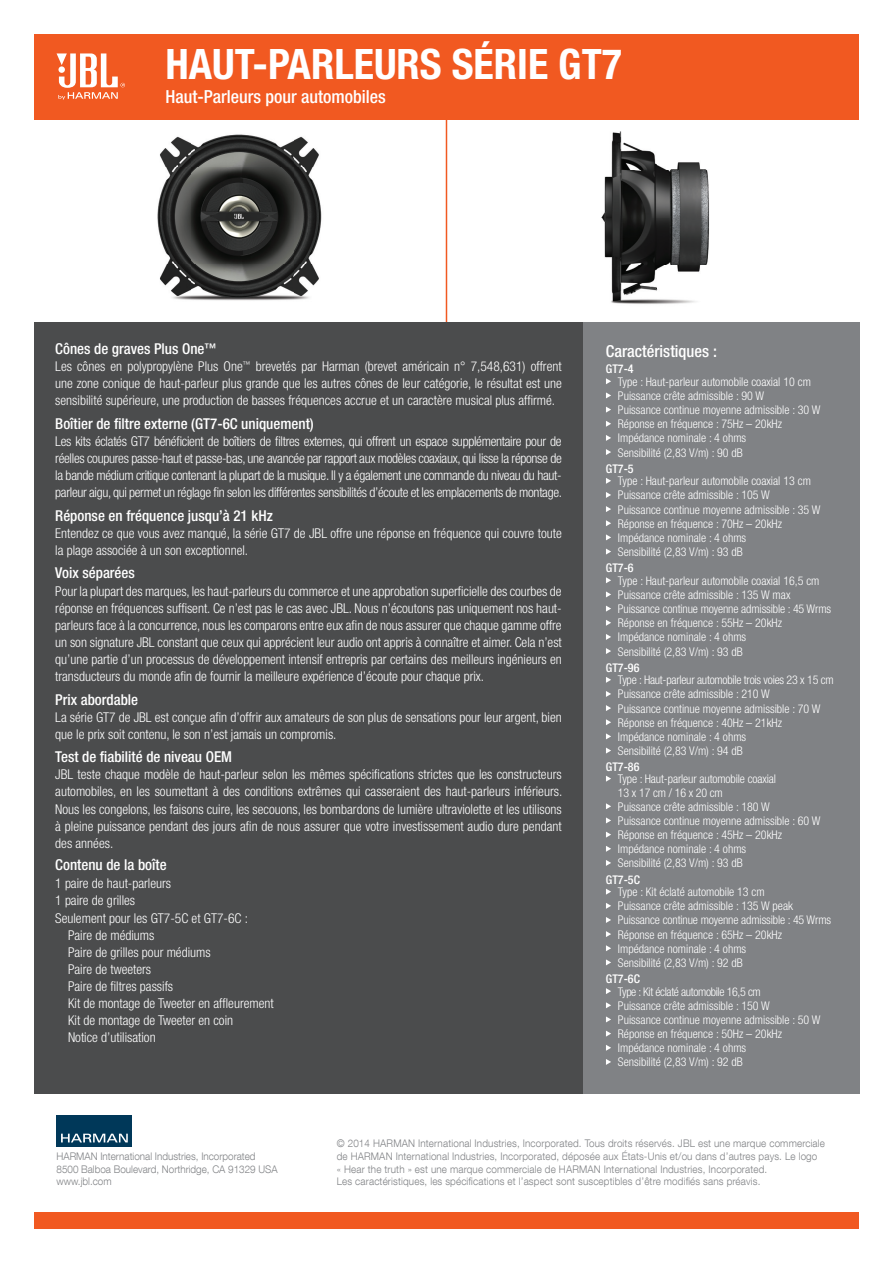
<style>
.page{position:relative;width:893px;height:1263px;background:#fff}
.page>*{position:absolute;margin:0;border:0;box-sizing:border-box;transform-origin:0 0}
.t1{font:700 condensed 42px "Helvetica Neue LT Pro";color:#fff}
.t2{font:500 condensed 18px "Helvetica Neue LT Pro";color:#fff}
.t3{font:500 condensed 16.5px "Helvetica Neue LT Pro";color:#fff}
.t4{font:500 condensed 15px "Helvetica Neue LT Pro";color:#fff}
.t5{font:300 condensed 13.5px/17.1px "Helvetica Neue LT Pro";color:#fff;text-align:justify}
.t6{font:300 condensed 12px/14.1px "Helvetica Neue LT Pro";color:#fff}
.t7{font:500 condensed 12px "Helvetica Neue LT Pro";color:#fff}
.t8{font:300 10.5px/12.6px "Helvetica Neue LT Com";letter-spacing:.015em;color:#808285;scale:.94 1}
.s1{font-size:12px}
</style>
<div class="page">
<hr style="left:446px;top:117px;width:1px;height:222px;background:#f15921">
<div style="left:34px;top:322px;width:549px;height:771px;background:#4b4c4d"></div>
<img style="left:601px;top:131px;width:109px;height:173px">
<img style="left:140px;top:119px;width:206px;height:182px">
<div style="left:34px;top:1213px;width:825px;height:16px;background:#f15921"></div>
<div style="left:57px;top:1116px;width:75px;height:31px;background:#003859"></div>
<svg style="left:61px;top:1134px;width:67px;height:8px"></svg>
<div style="left:583px;top:322px;width:276px;height:771px;background:#808285"></div>
<svg style="left:606px;top:378px;width:5px;height:6px"></svg>
<svg style="left:606px;top:392px;width:5px;height:6px"></svg>
<svg style="left:606px;top:407px;width:5px;height:6px"></svg>
<svg style="left:606px;top:421px;width:5px;height:6px"></svg>
<svg style="left:606px;top:435px;width:5px;height:6px"></svg>
<svg style="left:606px;top:449px;width:5px;height:6px"></svg>
<svg style="left:606px;top:478px;width:5px;height:6px"></svg>
<svg style="left:606px;top:492px;width:5px;height:6px"></svg>
<svg style="left:606px;top:506px;width:5px;height:6px"></svg>
<svg style="left:606px;top:520px;width:5px;height:6px"></svg>
<svg style="left:606px;top:534px;width:5px;height:6px"></svg>
<svg style="left:606px;top:548px;width:5px;height:7px"></svg>
<svg style="left:606px;top:577px;width:5px;height:6px"></svg>
<svg style="left:606px;top:591px;width:5px;height:6px"></svg>
<svg style="left:606px;top:606px;width:5px;height:6px"></svg>
<svg style="left:606px;top:620px;width:5px;height:6px"></svg>
<svg style="left:606px;top:634px;width:5px;height:6px"></svg>
<svg style="left:606px;top:648px;width:5px;height:6px"></svg>
<svg style="left:606px;top:677px;width:5px;height:6px"></svg>
<svg style="left:606px;top:691px;width:5px;height:6px"></svg>
<svg style="left:606px;top:705px;width:5px;height:6px"></svg>
<svg style="left:606px;top:719px;width:5px;height:6px"></svg>
<svg style="left:606px;top:733px;width:5px;height:6px"></svg>
<svg style="left:606px;top:747px;width:5px;height:6px"></svg>
<svg style="left:606px;top:776px;width:5px;height:6px"></svg>
<svg style="left:606px;top:803px;width:5px;height:6px"></svg>
<svg style="left:606px;top:817px;width:5px;height:6px"></svg>
<svg style="left:606px;top:831px;width:5px;height:7px"></svg>
<svg style="left:606px;top:846px;width:5px;height:6px"></svg>
<svg style="left:606px;top:860px;width:5px;height:6px"></svg>
<svg style="left:606px;top:889px;width:5px;height:6px"></svg>
<svg style="left:606px;top:903px;width:5px;height:6px"></svg>
<svg style="left:606px;top:917px;width:5px;height:6px"></svg>
<svg style="left:606px;top:931px;width:5px;height:6px"></svg>
<svg style="left:606px;top:945px;width:5px;height:6px"></svg>
<svg style="left:606px;top:959px;width:5px;height:6px"></svg>
<svg style="left:606px;top:988px;width:5px;height:6px"></svg>
<svg style="left:606px;top:1002px;width:5px;height:6px"></svg>
<svg style="left:606px;top:1016px;width:5px;height:6px"></svg>
<svg style="left:606px;top:1030px;width:5px;height:6px"></svg>
<svg style="left:606px;top:1045px;width:5px;height:6px"></svg>
<svg style="left:606px;top:1059px;width:5px;height:6px"></svg>
<div style="left:34px;top:34px;width:825px;height:85px;background:#f15921"></div>
<svg style="left:57px;top:53px;width:68px;height:47px"></svg>
<h1 class="t1" style="left:165px;top:39px;width:458px">HAUT-PARLEURS SÉRIE GT7</h1>
<h2 class="t2" style="left:165px;top:86px;width:222px">Haut-Parleurs pour automobiles</h2>
<p class="t4" style="left:55px;top:340px;width:163px">Cônes de graves Plus One<span class="s1">™</span></p>
<p class="t5" style="left:55px;top:358px;width:508px">Les cônes en polypropylène Plus One<sup>™</sup> brevetés par Harman (brevet américain n° 7,548,631) offrent une zone conique de haut-parleur plus grande que les autres cônes de leur catégorie, le résultat est une sensibilité supérieure, une production de basses fréquences accrue et un caractère musical plus affirmé.</p>
<p class="t4" style="left:55px;top:415px;width:260px">Boîtier de filtre externe (GT7-6C uniquement)</p>
<p class="t5" style="left:55px;top:433px;width:508px">Les kits éclatés GT7 bénéficient de boîtiers de filtres externes, qui offrent un espace supplémentaire pour de réelles coupures passe-haut et passe-bas, une avancée par rapport aux modèles coaxiaux, qui lisse la réponse de la bande médium critique contenant la plupart de la musique. Il y a également une commande du niveau du haut&shy;parleur aigu, qui permet un réglage fin selon les différentes sensibilités d’écoute et les emplacements de montage.</p>
<p class="t4" style="left:55px;top:506px;width:219px">Réponse en fréquence jusqu’à 21 kHz</p>
<p class="t5" style="left:55px;top:524px;width:508px">Entendez ce que vous avez manqué, la série GT7 de JBL offre une réponse en fréquence qui couvre toute la plage associée à un son exceptionnel.</p>
<p class="t4" style="left:55px;top:564px;width:81px">Voix séparées</p>
<p class="t5" style="left:55px;top:582px;width:508px">Pour la plupart des marques, les haut-parleurs du commerce et une approbation superficielle des courbes de réponse en fréquences suffisent. Ce n’est pas le cas avec JBL. Nous n’écoutons pas uniquement nos haut&shy;parleurs face à la concurrence, nous les comparons entre eux afin de nous assurer que chaque gamme offre un son signature JBL constant que ceux qui apprécient leur audio ont appris à connaître et aimer. Cela n’est qu’une partie d’un processus de développement intensif entrepris par certains des meilleurs ingénieurs en transducteurs du monde afin de fournir la meilleure expérience d’écoute pour chaque prix.</p>
<p class="t4" style="left:55px;top:690px;width:84px">Prix abordable</p>
<p class="t5" style="left:55px;top:708px;width:508px">La série GT7 de JBL est conçue afin d’offrir aux amateurs de son plus de sensations pour leur argent, bien que le prix soit contenu, le son n’est jamais un compromis.</p>
<p class="t4" style="left:55px;top:748px;width:178px">Test de fiabilité de niveau OEM</p>
<p class="t5" style="left:55px;top:766px;width:508px">JBL teste chaque modèle de haut-parleur selon les mêmes spécifications strictes que les constructeurs automobiles, en les soumettant à des conditions extrêmes qui casseraient des haut-parleurs inférieurs.<br>Nous les congelons, les faisons cuire, les secouons, les bombardons de lumière ultraviolette et les utilisons à pleine puissance pendant des jours afin de nous assurer que votre investissement audio dure pendant des années.</p>
<p class="t4" style="left:55px;top:855px;width:113px">Contenu de la boîte</p>
<p class="t5" style="left:55px;top:875px;width:117px">1 paire de haut-parleurs</p>
<p class="t5" style="left:55px;top:892px;width:81px">1 paire de grilles</p>
<p class="t5" style="left:55px;top:909px;width:194px">Seulement pour les GT7-5C et GT7-6C :</p>
<p class="t5" style="left:68px;top:926px;width:88px">Paire de médiums</p>
<p class="t5" style="left:68px;top:943px;width:144px">Paire de grilles pour médiums</p>
<p class="t5" style="left:68px;top:960px;width:85px">Paire de tweeters</p>
<p class="t5" style="left:68px;top:977px;width:107px">Paire de filtres passifs</p>
<p class="t5" style="left:68px;top:995px;width:207px">Kit de montage de Tweeter en affleurement</p>
<p class="t5" style="left:68px;top:1012px;width:167px">Kit de montage de Tweeter en coin</p>
<p class="t5" style="left:68px;top:1029px;width:89px">Notice d’utilisation</p>
<p class="t3" style="left:606px;top:341px;width:113px">Caractéristiques :</p>
<p class="t7" style="left:606px;top:362px;width:29px">GT7-4</p>
<p class="t6" style="left:618px;top:374px;width:204px">Type : Haut-parleur automobile coaxial 10 cm Puissance crête admissible : 90 W<br>Puissance continue moyenne admissible : 30 W Réponse en fréquence : 75Hz – 20kHz Impédance nominale : 4 ohms<br>Sensibilité (2,83 V/m) : 90 dB</p>
<p class="t7" style="left:606px;top:461px;width:29px">GT7-5</p>
<p class="t6" style="left:618px;top:474px;width:204px">Type : Haut-parleur automobile coaxial 13 cm Puissance crête admissible : 105 W<br>Puissance continue moyenne admissible : 35 W Réponse en fréquence : 70Hz – 20kHz Impédance nominale : 4 ohms<br>Sensibilité (2,83 V/m) : 93 dB</p>
<p class="t7" style="left:606px;top:561px;width:29px">GT7-6</p>
<p class="t6" style="left:618px;top:573px;width:215px">Type : Haut-parleur automobile coaxial 16,5 cm Puissance crête admissible : 135 W max Puissance continue moyenne admissible : 45 Wrms Réponse en fréquence : 55Hz – 20kHz Impédance nominale : 4 ohms<br>Sensibilité (2,83 V/m) : 93 dB</p>
<p class="t7" style="left:606px;top:660px;width:35px">GT7-96</p>
<p class="t6" style="left:618px;top:673px;width:217px">Type : Haut-parleur automobile trois voies 23 x 15 cm Puissance crête admissible : 210 W<br>Puissance continue moyenne admissible : 70 W Réponse en fréquence : 40Hz – 21kHz<br>Impédance nominale : 4 ohms<br>Sensibilité (2,83 V/m) : 94 dB</p>
<p class="t7" style="left:606px;top:760px;width:35px">GT7-86</p>
<p class="t6" style="left:618px;top:772px;width:204px">Type : Haut-parleur automobile coaxial<br>13 x 17 cm / 16 x 20 cm<br>Puissance crête admissible : 180 W<br>Puissance continue moyenne admissible : 60 W<br>Réponse en fréquence : 45Hz – 20kHz<br>Impédance nominale : 4 ohms<br>Sensibilité (2,83 V/m) : 93 dB</p>
<p class="t7" style="left:606px;top:872px;width:35px">GT7-5C</p>
<p class="t6" style="left:618px;top:885px;width:215px">Type : Kit éclaté automobile 13 cm<br>Puissance crête admissible : 135 W peak Puissance continue moyenne admissible : 45 Wrms Réponse en fréquence : 65Hz – 20kHz Impédance nominale : 4 ohms<br>Sensibilité (2,83 V/m) : 92 dB</p>
<p class="t7" style="left:606px;top:971px;width:35px">GT7-6C</p>
<p class="t6" style="left:618px;top:984px;width:204px">Type : Kit éclaté automobile 16,5 cm<br>Puissance crête admissible : 150 W<br>Puissance continue moyenne admissible : 50 W Réponse en fréquence : 50Hz – 20kHz Impédance nominale : 4 ohms<br>Sensibilité (2,83 V/m) : 92 dB</p>
<p class="t8" style="left:57px;top:1150px;width:237px">HARMAN International Industries, Incorporated<br>8500 Balboa Boulevard, Northridge, CA 91329 USA www.jbl.com</p>
<p class="t8" style="left:337px;top:1137px;width:521px">© 2014 HARMAN International Industries, Incorporated. Tous droits réservés. JBL est une marque commerciale de HARMAN International Industries, Incorporated, déposée aux États-Unis et/ou dans d’autres pays. Le logo<br>« Hear the truth » est une marque commerciale de HARMAN International Industries, Incorporated.<br>Les caractéristiques, les spécifications et l’aspect sont susceptibles d’être modifiés sans préavis.</p>
</div>
